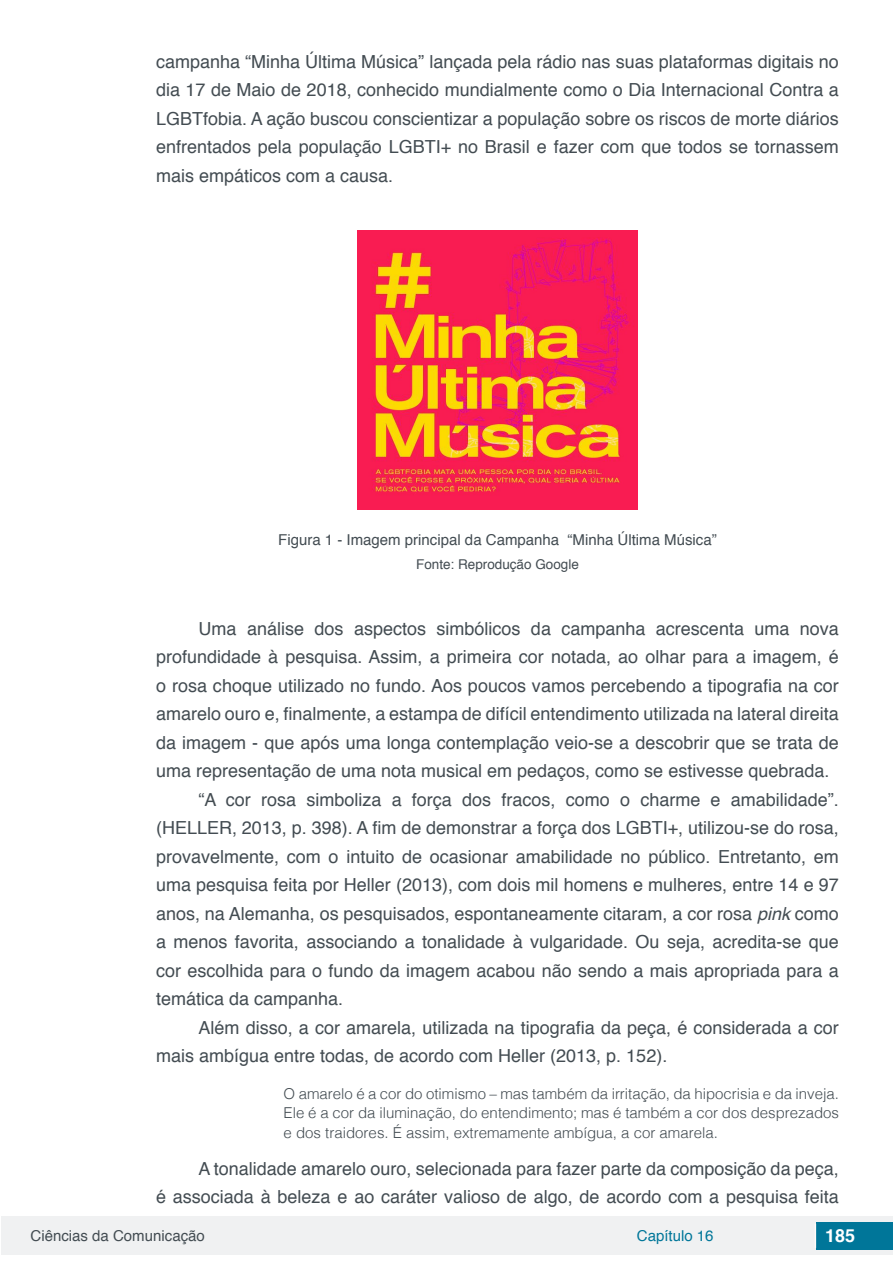
<style>
.page{position:relative;width:893px;height:1263px;background:#fff}
.page>*{position:absolute;margin:0;border:0;box-sizing:border-box;transform-origin:0 0}
.txt{font:18px/28.5px "Helvetica";color:#434c52;text-align:justify}
.t1{font:700 18px "Helvetica";color:#fff}
.citacoes{font:300 15px/19.5px "Helvetica";color:#434c52;text-align:justify}
.info_tab_gra_imag{font:15px "Helvetica";color:#434c52}
.t2{font:15px "Helvetica";color:#007699}
.fonte_tab_gra_imag{font:13.5px "Helvetica";color:#434c52}
.s1{font-style:italic}
</style>
<div class="page">
<div style="left:1px;top:1216px;width:891px;height:38px;background:#f0f1f2"></div>
<div style="left:816px;top:1222px;width:77px;height:27px;background:#007699"></div>
<svg style="left:815px;top:1224px;width:1px;height:24px"></svg>
<img style="left:358px;top:230px;width:279px;height:280px">
<p class="txt" style="left:156px;top:47px;width:684px">campanha “Minha Última Música” lançada pela rádio nas suas plataformas digitais no dia 17 de Maio de 2018, conhecido mundialmente como o Dia Internacional Contra a LGBTfobia. A ação buscou conscientizar a população sobre os riscos de morte diários enfrentados pela população LGBTI+ no Brasil e fazer com que todos se tornassem mais empáticos com a causa.</p>
<p class="info_tab_gra_imag" style="left:278px;top:528px;width:440px">Figura 1 - Imagem principal da Campanha “Minha Última Música”</p>
<p class="fonte_tab_gra_imag" style="left:416px;top:554px;width:164px">Fonte: Reprodução Google</p>
<p class="txt" style="left:156px;top:615px;width:684px;text-indent:43px">Uma análise dos aspectos simbólicos da campanha acrescenta uma nova profundidade à pesquisa. Assim, a primeira cor notada, ao olhar para a imagem, é o rosa choque utilizado no fundo. Aos poucos vamos percebendo a tipografia na cor amarelo ouro e, finalmente, a estampa de difícil entendimento utilizada na lateral direita da imagem - que após uma longa contemplação veio-se a descobrir que se trata de uma representação de uma nota musical em pedaços, como se estivesse quebrada.</p>
<p class="txt" style="left:156px;top:786px;width:684px;text-indent:43px">“A cor rosa simboliza a força dos fracos, como o charme e amabilidade”. (HELLER, 2013, p. 398). A fim de demonstrar a força dos LGBTI+, utilizou-se do rosa, provavelmente, com o intuito de ocasionar amabilidade no público. Entretanto, em uma pesquisa feita por Heller (2013), com dois mil homens e mulheres, entre 14 e 97 anos, na Alemanha, os pesquisados, espontaneamente citaram, a cor rosa <span class="s1">pink</span> como a menos favorita, associando a tonalidade à vulgaridade. Ou seja, acredita-se que cor escolhida para o fundo da imagem acabou não sendo a mais apropriada para a temática da campanha.</p>
<p class="txt" style="left:156px;top:1014px;width:684px;text-indent:43px">Além disso, a cor amarela, utilizada na tipografia da peça, é considerada a cor mais ambígua entre todas, de acordo com Heller (2013, p. 152).</p>
<p class="citacoes" style="left:284px;top:1083px;width:557px">O amarelo é a cor do otimismo – mas também da irritação, da hipocrisia e da inveja.<br>Ele é a cor da iluminação, do entendimento; mas é também a cor dos desprezados e dos traidores. É assim, extremamente ambígua, a cor amarela.</p>
<p class="txt" style="left:156px;top:1155px;width:684px;text-align:right">A tonalidade amarelo ouro, selecionada para fazer parte da composição da peça,<br>é associada à beleza e ao caráter valioso de algo, de acordo com a pesquisa feita</p>
<p class="info_tab_gra_imag" style="left:31px;top:1224px;width:176px">Ciências da Comunicação</p>
<p class="t2" style="left:637px;top:1224px;width:78px">Capítulo 16</p>
<p class="t1" style="left:825px;top:1221px;width:32px">185</p>
</div>
